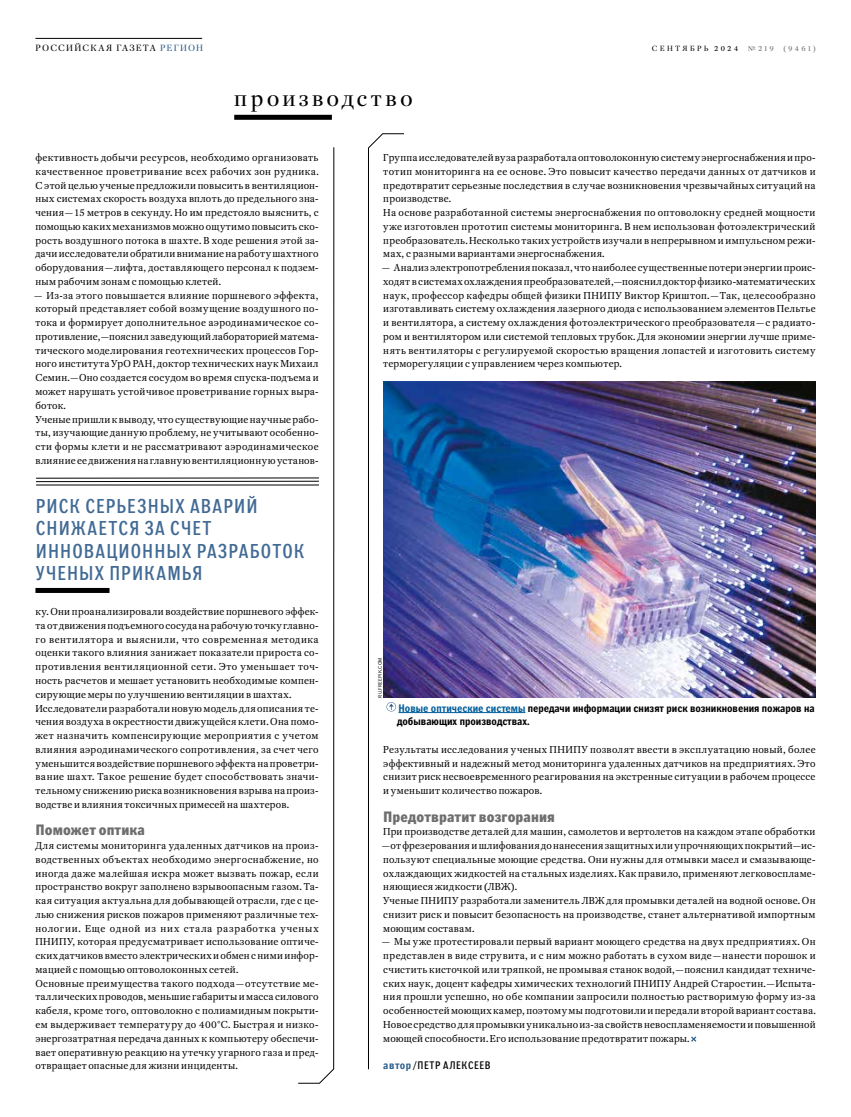
<style>
.page{position:relative;width:851px;height:1117px;background:#fff}
.page>*{position:absolute;margin:0;border:0;box-sizing:border-box;transform-origin:0 0}
.t1{font:22.5px "Russ News Serif Display";letter-spacing:.14em;color:#000}
.t2{font:condensed 20px/22.5px "Russ News Sans";letter-spacing:.055em;color:#416a95}
.t3{font:700 condensed 15px "Russ News Sans";letter-spacing:.005em;color:#6e6e6e}
.t4{font:500 condensed 10.88px/13.8px "Russ News Sans";color:#000}
.t5{font:condensed 10.88px "Russ News Sans";letter-spacing:.06em;color:#000}
.t6{font:10px/13.8px "Russ News Serif";letter-spacing:.03em;color:#000}
.t7{font:9px "Russ News Serif Display";letter-spacing:.135em;color:#000}
.t8{font:7.5px "Russ News Serif Display";letter-spacing:.3em;color:#000}
.t9{font:7.5px "Russ News Serif Display";letter-spacing:.3em;color:#6e6e6e}
.t10{font:5px "Russ News Sans";letter-spacing:.035em;color:#000}
.s1{color:#2b5d8a}
.s2{color:#005e9b}
.s3{font-weight:500;color:#2b5d8a}
</style>
<div class="page">
<svg style="left:691px;top:1036px;width:6px;height:6px"></svg>
<div style="left:234px;top:115px;width:98px;height:5px;background:#000"></div>
<hr style="left:398px;top:712px;width:127px;height:1px;background:#005e9b">
<svg style="left:368px;top:133px;width:36px;height:936px"></svg>
<svg style="left:36px;top:147px;width:298px;height:936px"></svg>
<img style="left:383px;top:381px;width:432px;height:316px">
<hr style="left:35px;top:38px;width:167px;height:1px;background:#000">
<p class="t7" style="left:35px;top:43px;width:169px">РОССИЙСКАЯ ГАЗЕТА <span class="s1">РЕГИОН</span></p>
<p class="t8" style="left:651px;top:44px;width:88px">СЕНТЯБРЬ 2024</p>
<p class="t9" style="left:747px;top:44px;width:27px">№219</p>
<p class="t9" style="left:783px;top:44px;width:34px">(9461)</p>
<h1 class="t1" style="left:234px;top:86px;width:180px">производство</h1>
<p class="t6" style="left:35px;top:151px;width:284px;text-align:justify">фективность добычи ресурсов, необходимо организовать качественное проветривание всех рабочих зон рудника.<br>С этой целью ученые предложили повысить в вентиляцион&shy;ных системах скорость воздуха вплоть до предельного зна&shy;чения — 15 метров в секунду. Но им предстояло выяснить, с помощью каких механизмов можно ощутимо повысить ско&shy;рость воздушного потока в шахте. В ходе решения этой за&shy;дачи исследователи обратили внимание на работу шахтного оборудования — лифта, доставляющего персонал к подзем&shy;ным рабочим зонам с помощью клетей.</p>
<p class="t6" style="left:35px;top:288px;width:284px">— Из-за этого повышается влияние поршневого эффекта, который представляет собой возмущение воздушного по&shy;тока и формирует дополнительное аэродинамическое со&shy;противление, — пояснил заведующий лабораторией матема&shy;тического моделирования геотехнических процессов Гор&shy;ного института УрО РАН, доктор технических наук Михаил Семин. — Оно создается сосудом во время спуска-подъема и может нарушать устойчивое проветривание горных выра&shy;боток.<br>Ученые пришли к выводу, что существующие научные рабо&shy;ты, изучающие данную проблему, не учитывают особенно&shy;сти формы клети и не рассматривают аэродинамическое влияние ее движения на главную вентиляционную установ-</p>
<h2 class="t2" style="left:36px;top:495px;width:270px">РИСК СЕРЬЕЗНЫХ АВАРИЙ<br>СНИЖАЕТСЯ ЗА СЧЕТ<br>ИННОВАЦИОННЫХ РАЗРАБОТОК<br>УЧЕНЫХ ПРИКАМЬЯ</h2>
<p class="t6" style="left:35px;top:604px;width:284px">ку. Они проанализировали воздействие поршневого эффек&shy;та от движения подъемного сосуда на рабочую точку главно&shy;го вентилятора и выяснили, что современная методика оценки такого влияния занижает показатели прироста со&shy;противления вентиляционной сети. Это уменьшает точ&shy;ность расчетов и мешает установить необходимые компен&shy;сирующие меры по улучшению вентиляции в шахтах.<br>Исследователи разработали новую модель для описания те&shy;чения воздуха в окрестности движущейся клети. Она помо&shy;жет назначить компенсирующие мероприятия с учетом влияния аэродинамического сопротивления, за счет чего уменьшится воздействие поршневого эффекта на проветри&shy;вание шахт. Такое решение будет способствовать значи&shy;тельному снижению риска возникновения взрыва на произ&shy;водстве и влияния токсичных примесей на шахтеров.</p>
<h3 class="t3" style="left:35px;top:822px;width:111px">Поможет оптика</h3>
<p class="t6" style="left:35px;top:838px;width:284px">Для системы мониторинга удаленных датчиков на произ&shy;водственных объектах необходимо энергоснабжение, но иногда даже малейшая искра может вызвать пожар, если пространство вокруг заполнено взрывоопасным газом. Та&shy;кая ситуация актуальна для добывающей отрасли, где с це&shy;лью снижения рисков пожаров применяют различные тех&shy;нологии. Еще одной из них стала разработка ученых ПНИПУ, которая предусматривает использование оптиче&shy;ских датчиков вместо электрических и обмен с ними инфор&shy;мацией с помощью оптоволоконных сетей.<br>Основные преимущества такого подхода — отсутствие ме&shy;таллических проводов, меньшие габариты и масса силового кабеля, кроме того, оптоволокно с полиамидным покрыти&shy;ем выдерживает температуру до 400°С. Быстрая и низко&shy;энергозатратная передача данных к компьютеру обеспечи&shy;вает оперативную реакцию на утечку угарного газа и пред&shy;отвращает опасные для жизни инциденты.</p>
<p class="t6" style="left:383px;top:151px;width:433px">Группа исследователей вуза разработала оптоволоконную систему энергоснабжения и про&shy;тотип мониторинга на ее основе. Это повысит качество передачи данных от датчиков и предотвратит серьезные последствия в случае возникновения чрезвычайных ситуаций на производстве.<br>На основе разработанной системы энергоснабжения по оптоволокну средней мощности уже изготовлен прототип системы мониторинга. В нем использован фотоэлектрический преобразователь. Несколько таких устройств изучали в непрерывном и импульсном режи&shy;мах, с разными вариантами энергоснабжения.</p>
<p class="t6" style="left:383px;top:261px;width:433px;text-align:justify">— Анализ электропотребления показал, что наиболее существенные потери энергии проис&shy;ходят в системах охлаждения преобразователей, — пояснил доктор физико-математических наук, профессор кафедры общей физики ПНИПУ Виктор Криштоп. — Так, целесообразно изготавливать систему охлаждения лазерного диода с использованием элементов Пельтье и вентилятора, а систему охлаждения фотоэлектрического преобразователя — с радиато&shy;ром и вентилятором или системой тепловых трубок. Для экономии энергии лучше приме&shy;нять вентиляторы с регулируемой скоростью вращения лопастей и изготовить систему терморегуляции с управлением через компьютер.</p>
<p class="t10" style="left:377px;top:697px;width:42px;rotate:-90deg">RU.FREEPIK.COM</p>
<p class="t4" style="left:397px;top:701px;width:419px"><span class="s2">Новые оптические системы</span> передачи информации снизят риск возникновения пожаров на добывающих производствах.</p>
<p class="t6" style="left:383px;top:742px;width:433px;text-align:justify">Результаты исследования ученых ПНИПУ позволят ввести в эксплуатацию новый, более эффективный и надежный метод мониторинга удаленных датчиков на предприятиях. Это снизит риск несвоевременного реагирования на экстренные ситуации в рабочем процессе и уменьшит количество пожаров.</p>
<h3 class="t3" style="left:383px;top:808px;width:173px">Предотвратит возгорания</h3>
<p class="t6" style="left:383px;top:824px;width:433px">При производстве деталей для машин, самолетов и вертолетов на каждом этапе обработки</p>
<p class="t6" style="left:383px;top:838px;width:433px">— от фрезерования и шлифования до нанесения защитных или упрочняющих покрытий — ис&shy;пользуют специальные моющие средства. Они нужны для отмывки масел и смазывающе&shy;охлаждающих жидкостей на стальных изделиях. Как правило, применяют легковоспламе&shy;няющиеся жидкости (ЛВЖ).<br>Ученые ПНИПУ разработали заменитель ЛВЖ для промывки деталей на водной основе. Он снизит риск и повысит безопасность на производстве, станет альтернативой импортным моющим составам.</p>
<p class="t6" style="left:383px;top:934px;width:433px;text-align:justify">— Мы уже протестировали первый вариант моющего средства на двух предприятиях. Он представлен в виде струвита, и с ним можно работать в сухом виде — нанести порошок и счистить кисточкой или тряпкой, не промывая станок водой, — пояснил кандидат техниче&shy;ских наук, доцент кафедры химических технологий ПНИПУ Андрей Старостин. — Испыта&shy;ния прошли успешно, но обе компании запросили полностью растворимую форму из‑за особенностей моющих камер, поэтому мы подготовили и передали второй вариант состава.<br>Новое средство для промывки уникально из‑за свойств невоспламеняемости и повышенной моющей способности. Его использование предотвратит пожары.</p>
<p class="t5" style="left:383px;top:1059px;width:109px"><span class="s3">автор</span>/ПЕТР АЛЕКСЕЕВ</p>
</div>
